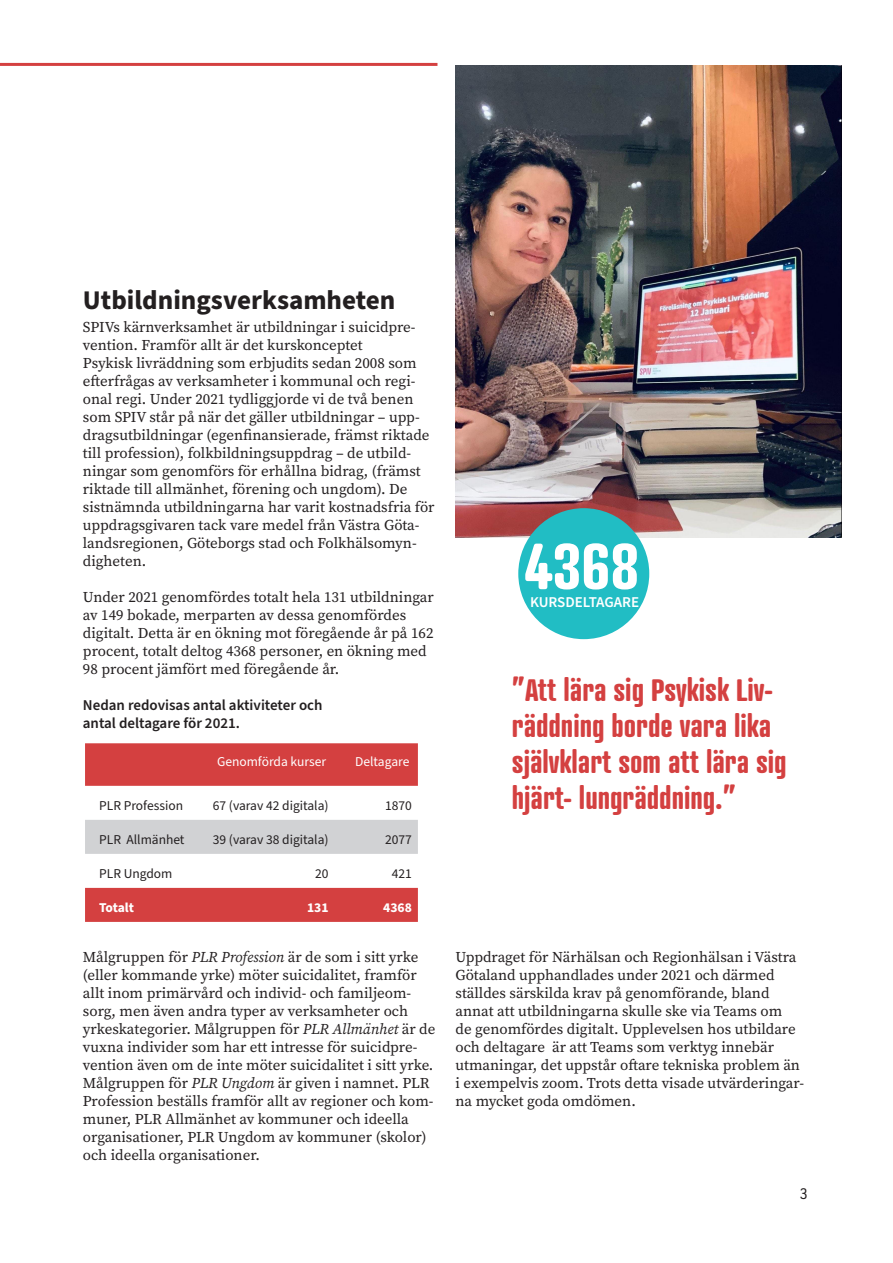
<style>
.page{position:relative;width:893px;height:1263px;background:#fff}
.page>*{position:absolute;margin:0;border:0;box-sizing:border-box;transform-origin:0 0}
.t1{font:700 63px "Atrament";color:#fff}
.t2{font:700 30px/36px "Atrament";color:#d44040}
.mellanrub_1{font:700 27px "Source Sans Pro";color:#231f20}
.bröd1{font:15px/18px "Source Serif Pro";color:#231f20}
.bröd_indrag{font:15px/18px "Source Serif Pro";color:#231f20}
.bröd_indrag-2{font:600 15px/18px "Source Sans Pro";color:#231f20}
.t3{font:600 15px "Source Sans Pro";letter-spacing:-.005em;color:#fff}
.t4{font:15px "URWDIN";color:#231f20}
.t5{font:13.5px "Source Sans Pro";color:#231f20}
.t6{font:13.5px "Source Sans Pro";color:#fff}
.t7{font:700 13.5px "Source Sans Pro";color:#fff}
.s1{font-style:italic}
</style>
<div class="page">
<hr style="left:0;top:63px;width:437px;height:3px;background:#d44040">
<svg style="left:85px;top:743px;width:333px;height:179px;fill:#d44040"></svg>
<div style="left:85px;top:820px;width:333px;height:34px;background:#d1d2d4"></div>
<img style="left:455px;top:66px;width:386px;height:471px">
<div style="left:518px;top:508px;width:131px;height:131px;background:#21bdc4;border-radius:50%"></div>
<p class="mellanrub_1" style="left:83px;top:282px;width:314px">Utbildningsverksamheten</p>
<p class="bröd_indrag" style="left:83px;top:318px;width:334px">SPIVs kärnverksamhet är utbildningar i suicidpre&shy;vention. Framför allt är det kurskonceptet</p>
<p class="bröd_indrag" style="left:83px;top:354px;width:353px">Psykisk livräddning som erbjudits sedan 2008 som efterfrågas av verksamheter i kommunal och regi&shy;onal regi. Under 2021 tydliggjorde vi de två benen som SPIV står på när det gäller utbildningar – upp&shy;dragsutbildningar (egenfinansierade, främst riktade till profession), folkbildningsuppdrag – de utbild&shy;ningar som genomförs för erhållna bidrag, (främst riktade till allmänhet, förening och ungdom). De sistnämnda utbildningarna har varit kostnadsfria för uppdragsgivaren tack vare medel från Västra Göta&shy;landsregionen, Göteborgs stad och Folkhälsomyn&shy;digheten.</p>
<p class="bröd_indrag" style="left:83px;top:588px;width:352px">Under 2021 genomfördes totalt hela 131 utbildningar av 149 bokade, merparten av dessa genomfördes digitalt. Detta är en ökning mot föregående år på 162 procent, totalt deltog 4368 personer, en ökning med 98 procent jämfört med föregående år.</p>
<p class="bröd_indrag-2" style="left:83px;top:696px;width:241px">Nedan redovisas antal aktiviteter och antal deltagare för 2021.</p>
<p class="t6" style="left:217px;top:752px;width:111px">Genomförda kurser</p>
<p class="t6" style="left:355px;top:752px;width:56px">Deltagare</p>
<p class="t5" style="left:99px;top:796px;width:85px">PLR Profession</p>
<p class="t5" style="left:213px;top:796px;width:117px">67 (varav 42 digitala)</p>
<p class="t5" style="left:385px;top:796px;width:28px">1870</p>
<p class="t5" style="left:99px;top:830px;width:87px">PLR Allmänhet</p>
<p class="t5" style="left:213px;top:830px;width:117px">39 (varav 38 digitala)</p>
<p class="t5" style="left:385px;top:830px;width:28px">2077</p>
<p class="t5" style="left:99px;top:864px;width:75px">PLR Ungdom</p>
<p class="t5" style="left:315px;top:864px;width:15px">20</p>
<p class="t5" style="left:392px;top:864px;width:22px">421</p>
<p class="t7" style="left:99px;top:898px;width:36px">Totalt</p>
<p class="t7" style="left:307px;top:898px;width:23px">131</p>
<p class="t7" style="left:383px;top:898px;width:30px">4368</p>
<p class="bröd1" style="left:83px;top:948px;width:354px">Målgruppen för <span class="s1">PLR Profession</span> är de som i sitt yrke (eller kommande yrke) möter suicidalitet, framför allt inom primärvård och individ- och familjeom&shy;sorg, men även andra typer av verksamheter och yrkeskategorier. Målgruppen för <span class="s1">PLR Allmänhet</span> är de vuxna individer som har ett intresse för suicidpre&shy;vention även om de inte möter suicidalitet i sitt yrke.<br>Målgruppen för <span class="s1">PLR Ungdom</span> är given i namnet. PLR Profession beställs framför allt av regioner och kom&shy;muner, PLR Allmänhet av kommuner och ideella organisationer, PLR Ungdom av kommuner (skolor) och ideella organisationer.</p>
<p class="t1" style="left:524px;top:526px;width:117px">4368</p>
<p class="t3" style="left:530px;top:592px;width:111px">KURSDELTAGARE</p>
<p class="t2" style="left:512px;top:671px;width:276px">”Att lära sig Psykisk Liv&shy;räddning borde vara lika självklart som att lära sig hjärt- lungräddning.”</p>
<p class="bröd1" style="left:455px;top:948px;width:350px">Uppdraget för Närhälsan och Regionhälsan i Västra Götaland upphandlades under 2021 och därmed ställdes särskilda krav på genomförande, bland annat att utbildningarna skulle ske via Teams om<br>de genomfördes digitalt. Upplevelsen hos utbildare och deltagare är att Teams som verktyg innebär utmaningar, det uppstår oftare tekniska problem än i exempelvis zoom. Trots detta visade utvärderingar&shy;na mycket goda omdömen.</p>
<p class="t4" style="left:800px;top:1184px;width:10px">3</p>
</div>
